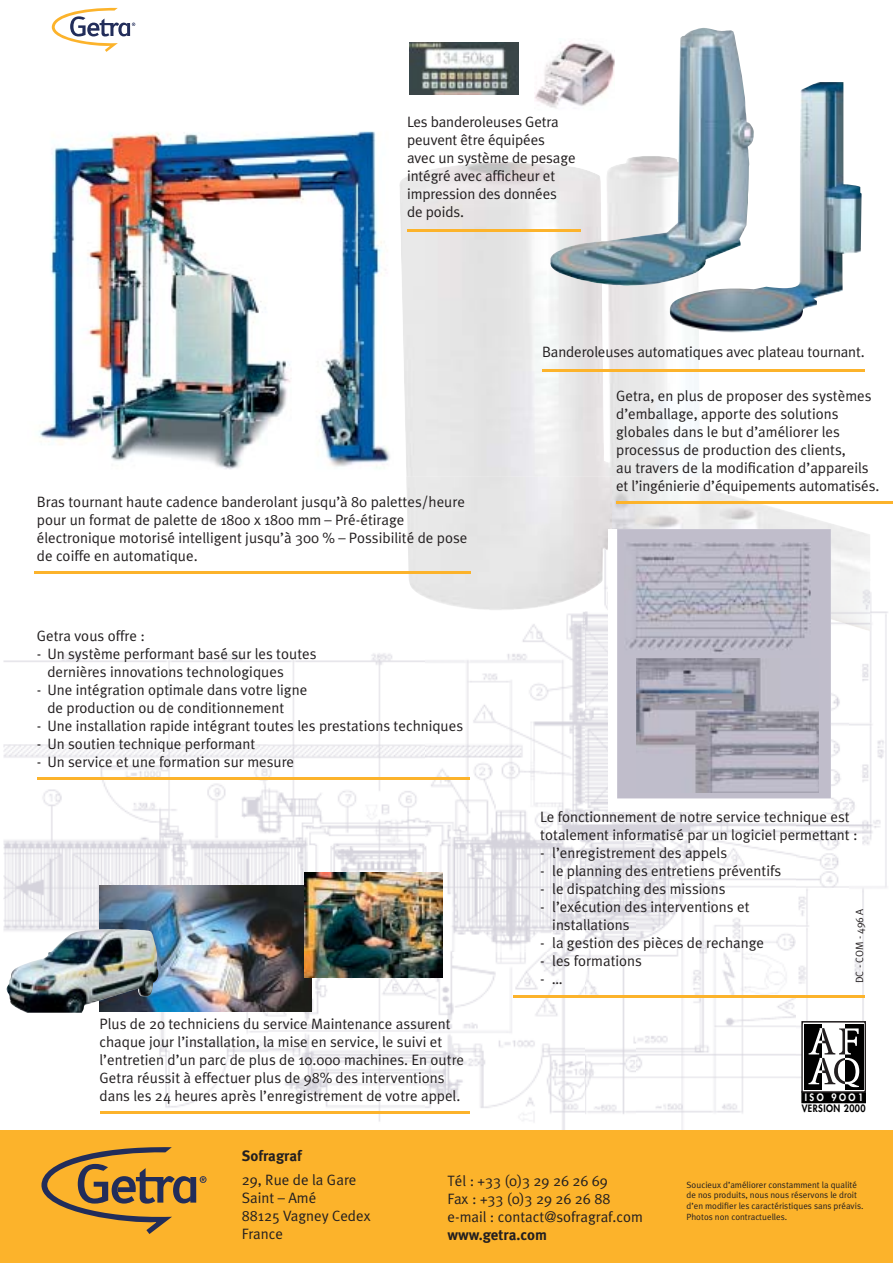
<style>
.page{position:relative;width:893px;height:1263px;background:#fff}
.page>*{position:absolute;margin:0;border:0;box-sizing:border-box;transform-origin:0 0}
.t1{font:15px/18px "Meta Plus Normal";color:#231f20}
.t2{font:700 15px "Meta Plus";color:#231f20}
.t3{font:10.5px "Meta Plus Normal";color:#231f20}
.t4{font:800 9.9px "Futura";letter-spacing:.05em;color:#000;scale:.9 1}
.t5{font:800 9.9px "Futura";letter-spacing:.28em;color:#fff;scale:.9 1}
.t6{font:9px/10.8px "Meta Plus Normal";color:#231f20}
</style>
<div class="page">
<img style="left:399px;top:162px;width:301px;height:315px">
<img style="left:3px;top:571px;width:422px;height:551px">
<img style="left:584px;top:612px;width:53px;height:502px">
<img style="left:848px;top:592px;width:40px;height:512px">
<img style="left:425px;top:612px;width:159px;height:518px">
<img style="left:795px;top:693px;width:53px;height:411px">
<img style="left:637px;top:812px;width:158px;height:318px">
<img style="left:406px;top:477px;width:206px;height:135px">
<img style="left:612px;top:477px;width:258px;height:103px">
<img style="left:831px;top:580px;width:39px;height:51px">
<div style="left:608px;top:529px;width:223px;height:282px;background:#fff"></div>
<div style="left:0;top:1130px;width:893px;height:133px;background:#fcb32b"></div>
<div style="left:190px;top:1177px;width:6px;height:25px;background:#222d5a"></div>
<svg style="left:41px;top:1147px;width:150px;height:87px"></svg>
<svg style="left:200px;top:1176px;width:7px;height:7px"></svg>
<svg style="left:504px;top:664px;width:7px;height:7px"></svg>
<svg style="left:52px;top:7px;width:83px;height:45px"></svg>
<div style="left:801px;top:1091px;width:65px;height:12px;background:#000"></div>
<div style="left:802px;top:1022px;width:63px;height:70px;background:linear-gradient(to right,#fff,#fff)"></div>
<div style="left:801px;top:1021px;width:65px;height:72px;border:1px solid #231f20"></div>
<div style="left:804px;top:1024px;width:18px;height:65px;background:#000"></div>
<div style="left:845px;top:1024px;width:18px;height:65px;background:#000"></div>
<svg style="left:802px;top:1022px;width:57px;height:65px"></svg>
<img style="left:100px;top:885px;width:212px;height:126px">
<img style="left:304px;top:873px;width:138px;height:104px">
<hr style="left:100px;top:1111px;width:369px;height:2px;background:#fcb32b">
<div style="left:617px;top:529px;width:214px;height:269px;background:#c0bdcb"></div>
<img style="left:624px;top:543px;width:186px;height:112px">
<img style="left:636px;top:658px;width:183px;height:135px">
<hr style="left:616px;top:502px;width:277px;height:2px;background:#fcb32b">
<hr style="left:37px;top:778px;width:432px;height:2px;background:#fcb32b">
<hr style="left:513px;top:996px;width:352px;height:2px;background:#fcb32b">
<img style="left:39px;top:131px;width:351px;height:339px">
<hr style="left:35px;top:571px;width:436px;height:2px;background:#fcb32b">
<img style="left:6px;top:923px;width:153px;height:90px">
<img style="left:668px;top:82px;width:194px;height:253px">
<img style="left:550px;top:28px;width:204px;height:258px">
<img style="left:409px;top:42px;width:110px;height:52px">
<img style="left:535px;top:39px;width:80px;height:75px">
<hr style="left:407px;top:230px;width:174px;height:2px;background:#fcb32b">
<hr style="left:542px;top:369px;width:323px;height:3px;background:#fcb32b">
<p class="t1" style="left:407px;top:114px;width:170px">Les banderoleuses Getra peuvent être équipées avec un système de pesage intégré avec afficheur et impression des données de poids.</p>
<p class="t1" style="left:542px;top:345px;width:324px">Banderoleuses automatiques avec plateau tournant.</p>
<p class="t1" style="left:37px;top:495px;width:432px">Bras tournant haute cadence banderolant jusqu’à 80 palettes/heure pour un format de palette de 1800 x 1800 mm – Pré-étirage électronique motorisé intelligent jusqu’à 300 % – Possibilité de pose de coiffe en automatique.</p>
<p class="t1" style="left:37px;top:629px;width:110px">Getra vous offre :</p>
<p class="t1" style="left:47px;top:647px;width:271px;text-indent:-10px">- Un système performant basé sur les toutes dernières innovations technologiques</p>
<p class="t1" style="left:47px;top:683px;width:261px;text-indent:-10px">- Une intégration optimale dans votre ligne de production ou de conditionnement</p>
<p class="t1" style="left:37px;top:719px;width:428px">- Une installation rapide intégrant toutes les prestations techniques</p>
<p class="t1" style="left:37px;top:737px;width:220px">- Un soutien technique performant</p>
<p class="t1" style="left:37px;top:755px;width:259px">- Un service et une formation sur mesure</p>
<p class="t1" style="left:100px;top:1016px;width:366px">Plus de 20 techniciens du service Maintenance assurent chaque jour l’installation, la mise en service, le suivi et l’entretien d’un parc de plus de 10.000 machines. En outre Getra réussit à effectuer plus de 98% des interventions dans les 24 heures après l’enregistrement de votre appel.</p>
<p class="t1" style="left:616px;top:388px;width:265px">Getra, en plus de proposer des systèmes d’emballage, apporte des solutions globales dans le but d’améliorer les processus de production des clients,<br>au travers de la modification d’appareils et l’ingénierie d’équipements automatisés.</p>
<p class="t1" style="left:540px;top:810px;width:319px">Le fonctionnement de notre service technique est totalement informatisé par un logiciel permettant :</p>
<p class="t1" style="left:540px;top:846px;width:188px">- l’enregistrement des appels</p>
<p class="t1" style="left:540px;top:864px;width:243px">- le planning des entretiens préventifs</p>
<p class="t1" style="left:540px;top:882px;width:187px">- le dispatching des missions</p>
<p class="t1" style="left:552px;top:900px;width:199px;text-indent:-12px">- l’exécution des interventions et installations</p>
<p class="t1" style="left:540px;top:936px;width:225px">- la gestion des pièces de rechange</p>
<p class="t1" style="left:540px;top:954px;width:103px">- les formations</p>
<p class="t1" style="left:540px;top:972px;width:24px">- …</p>
<p class="t3" style="left:855px;top:983px;width:76px;rotate:-90deg">DC - COM - 496 A</p>
<p class="t5" style="left:805px;top:1092px;width:66px">ISO 9OO1</p>
<p class="t4" style="left:802px;top:1104px;width:73px">VERSION 2000</p>
<p class="t2" style="left:242px;top:1149px;width:61px">Sofragraf</p>
<p class="t1" style="left:242px;top:1172px;width:130px">29, Rue de la Gare<br>Saint – Amé<br>88125 Vagney Cedex<br>France</p>
<p class="t6" style="left:686px;top:1180px;width:178px">Soucieux d’améliorer constamment la qualité de nos produits, nous nous réservons le droit d’en modifier les caractéristiques sans préavis.<br>Photos non contractuelles.</p>
<p class="t1" style="left:448px;top:1173px;width:197px">Tél : +33 (0)3 29 26 26 69<br>Fax : +33 (0)3 29 26 26 88 e-mail : contact@sofragraf.com</p>
<p class="t2" style="left:448px;top:1227px;width:101px">www.getra.com</p>
</div>
